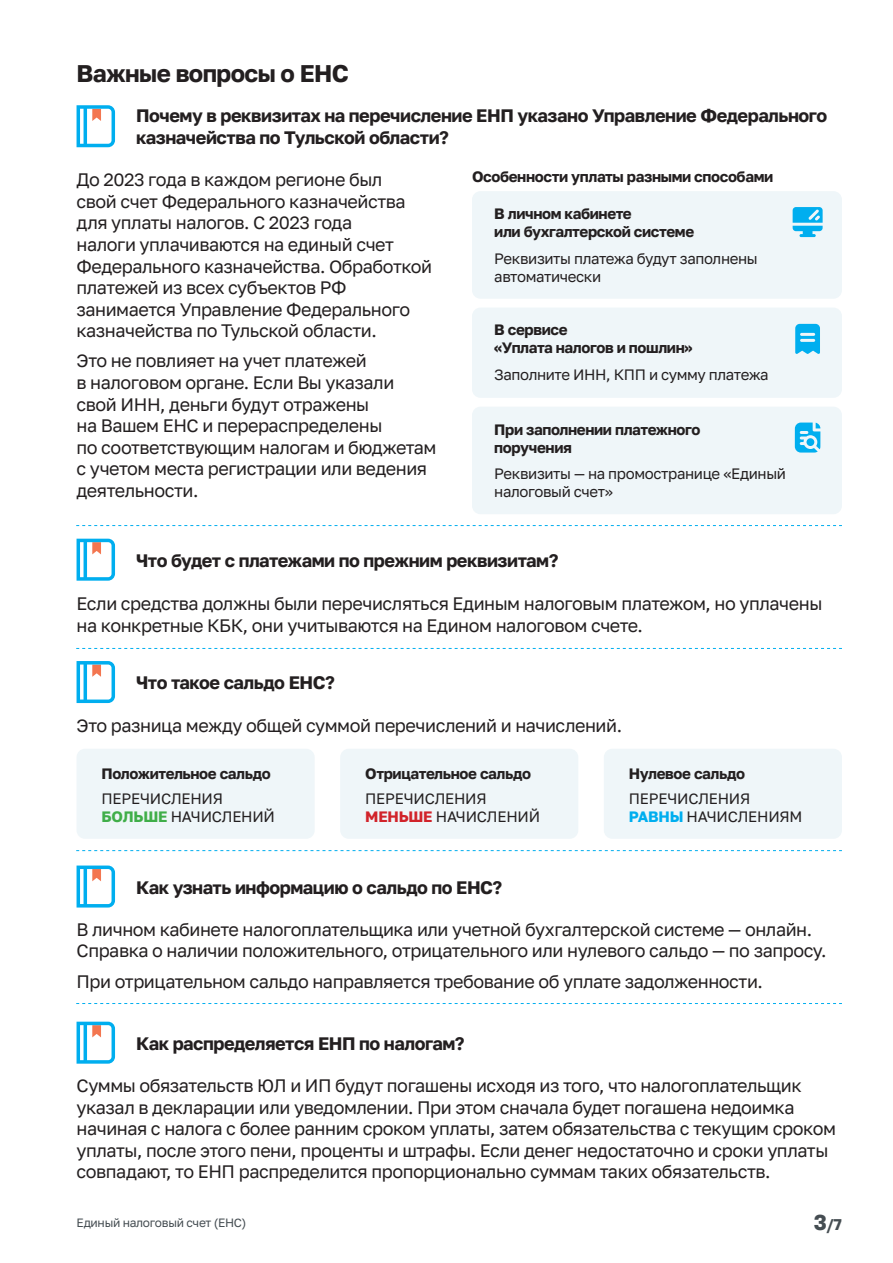
<style>
.page{position:relative;width:893px;height:1263px;background:#fff}
.page>*{position:absolute;margin:0;border:0;box-sizing:border-box;transform-origin:0 0}
.t1{font:700 24px "Golos Text";letter-spacing:-.025em;color:#231f20}
.t2{font:18px/21.6px "Golos Text";letter-spacing:-.025em;color:#231f20}
.t3{font:700 18px/21.6px "Golos Text";letter-spacing:-.025em;color:#231f20}
.t4{font:700 15.45px "Golos Text";color:#454d52}
.t5{font:15px/18px "Golos Text";letter-spacing:-.025em;color:#231f20}
.t6{font:700 15px/18px "Golos Text";letter-spacing:-.025em;color:#231f20}
.t7{font:12px "Golos Text";letter-spacing:-.025em;color:#454d52}
.s1{font-weight:700;color:#40ae49}
.s2{font-weight:700;color:#d1232a}
.s3{font-weight:700;color:#00aeef}
.s4{font-size:21.45px}
</style>
<div class="page">
<svg style="left:77px;top:105px;width:38px;height:42px"></svg>
<svg style="left:77px;top:539px;width:38px;height:42px"></svg>
<svg style="left:77px;top:865px;width:38px;height:42px"></svg>
<svg style="left:77px;top:1022px;width:38px;height:42px"></svg>
<svg style="left:77px;top:661px;width:38px;height:42px"></svg>
<div style="left:472px;top:191px;width:370px;height:108px;background:#eff6f9;border-radius:9px"></div>
<div style="left:472px;top:308px;width:370px;height:90px;background:#eff6f9;border-radius:9px"></div>
<div style="left:472px;top:407px;width:370px;height:107px;background:#eff6f9;border-radius:9px"></div>
<div style="left:77px;top:749px;width:238px;height:90px;background:#eff6f9;border-radius:9px"></div>
<div style="left:340px;top:749px;width:238px;height:90px;background:#eff6f9;border-radius:9px"></div>
<div style="left:604px;top:749px;width:238px;height:90px;background:#eff6f9;border-radius:9px"></div>
<svg style="left:793px;top:207px;width:30px;height:30px"></svg>
<svg style="left:795px;top:423px;width:25px;height:30px"></svg>
<svg style="left:795px;top:324px;width:25px;height:30px"></svg>
<svg style="left:76px;top:525px;width:766px;height:1px"></svg>
<svg style="left:76px;top:850px;width:766px;height:1px"></svg>
<svg style="left:76px;top:1003px;width:766px;height:1px"></svg>
<svg style="left:76px;top:648px;width:766px;height:1px"></svg>
<h1 class="t1" style="left:77px;top:59px;width:274px">Важные вопросы о ЕНС</h1>
<p class="t3" style="left:136px;top:105px;width:693px">Почему в реквизитах на перечисление ЕНП указано Управление Федерального казначейства по Тульской области?</p>
<p class="t2" style="left:77px;top:169px;width:357px">До 2023 года в каждом регионе был<br>свой счет Федерального казначейства для уплаты налогов. С 2023 года<br>налоги уплачиваются на единый счет Федерального казначейства. Обработкой платежей из всех субъектов РФ занимается Управление Федерального казначейства по Тульской области.</p>
<p class="t2" style="left:77px;top:350px;width:361px">Это не повлияет на учет платежей<br>в налоговом органе. Если Вы указали свой ИНН, деньги будут отражены<br>на Вашем ЕНС и перераспределены<br>по соответствующим налогам и бюджетам с учетом места регистрации или ведения деятельности.</p>
<p class="t6" style="left:472px;top:167px;width:303px">Особенности уплаты разными способами</p>
<p class="t6" style="left:494px;top:205px;width:201px">В личном кабинете<br>или бухгалтерской системе</p>
<p class="t5" style="left:494px;top:249px;width:265px">Реквизиты платежа будут заполнены автоматически</p>
<p class="t6" style="left:494px;top:321px;width:200px">В сервисе<br>«Уплата налогов и пошлин»</p>
<p class="t5" style="left:494px;top:366px;width:276px">Заполните ИНН, КПП и сумму платежа</p>
<p class="t6" style="left:494px;top:420px;width:208px">При заполнении платежного поручения</p>
<p class="t5" style="left:494px;top:465px;width:293px">Реквизиты — на промостранице «Единый налоговый счет»</p>
<p class="t3" style="left:136px;top:549px;width:424px">Что будет с платежами по прежним реквизитам?</p>
<p class="t2" style="left:77px;top:593px;width:747px">Если средства должны были перечисляться Единым налоговым платежом, но уплачены на конкретные КБК, они учитываются на Едином налоговом счете.</p>
<p class="t3" style="left:136px;top:672px;width:200px">Что такое сальдо ЕНС?</p>
<p class="t2" style="left:77px;top:715px;width:547px">Это разница между общей суммой перечислений и начислений.</p>
<p class="t6" style="left:102px;top:764px;width:171px">Положительное сальдо</p>
<p class="t5" style="left:102px;top:790px;width:175px">ПЕРЕЧИСЛЕНИЯ<br><span class="s1">БОЛЬШЕ</span> НАЧИСЛЕНИЙ</p>
<p class="t6" style="left:365px;top:764px;width:167px">Отрицательное сальдо</p>
<p class="t5" style="left:365px;top:790px;width:176px">ПЕРЕЧИСЛЕНИЯ<br><span class="s2">МЕНЬШЕ</span> НАЧИСЛЕНИЙ</p>
<p class="t6" style="left:629px;top:764px;width:118px">Нулевое сальдо</p>
<p class="t5" style="left:629px;top:790px;width:175px">ПЕРЕЧИСЛЕНИЯ<br><span class="s3">РАВНЫ</span> НАЧИСЛЕНИЯМ</p>
<p class="t3" style="left:136px;top:876px;width:368px">Как узнать информацию о сальдо по ЕНС?</p>
<p class="t2" style="left:77px;top:918px;width:752px">В личном кабинете налогоплательщика или учетной бухгалтерской системе — онлайн.<br>Справка о наличии положительного, отрицательного или нулевого сальдо — по запросу.</p>
<p class="t2" style="left:77px;top:970px;width:688px">При отрицательном сальдо направляется требование об уплате задолженности.</p>
<p class="t3" style="left:136px;top:1032px;width:330px">Как распределяется ЕНП по налогам?</p>
<p class="t2" style="left:77px;top:1074px;width:761px">Суммы обязательств ЮЛ и ИП будут погашены исходя из того, что налогоплательщик указал в декларации или уведомлении. При этом сначала будет погашена недоимка начиная с налога с более ранним сроком уплаты, затем обязательства с текущим сроком уплаты, после этого пени, проценты и штрафы. Если денег недостаточно и сроки уплаты совпадают, то ЕНП распределится пропорционально суммам таких обязательств.</p>
<p class="t7" style="left:77px;top:1215px;width:171px">Единый налоговый счет (ЕНС)</p>
<p class="t4" style="left:814px;top:1215px;width:30px"><span class="s4">3</span>/7</p>
</div>
